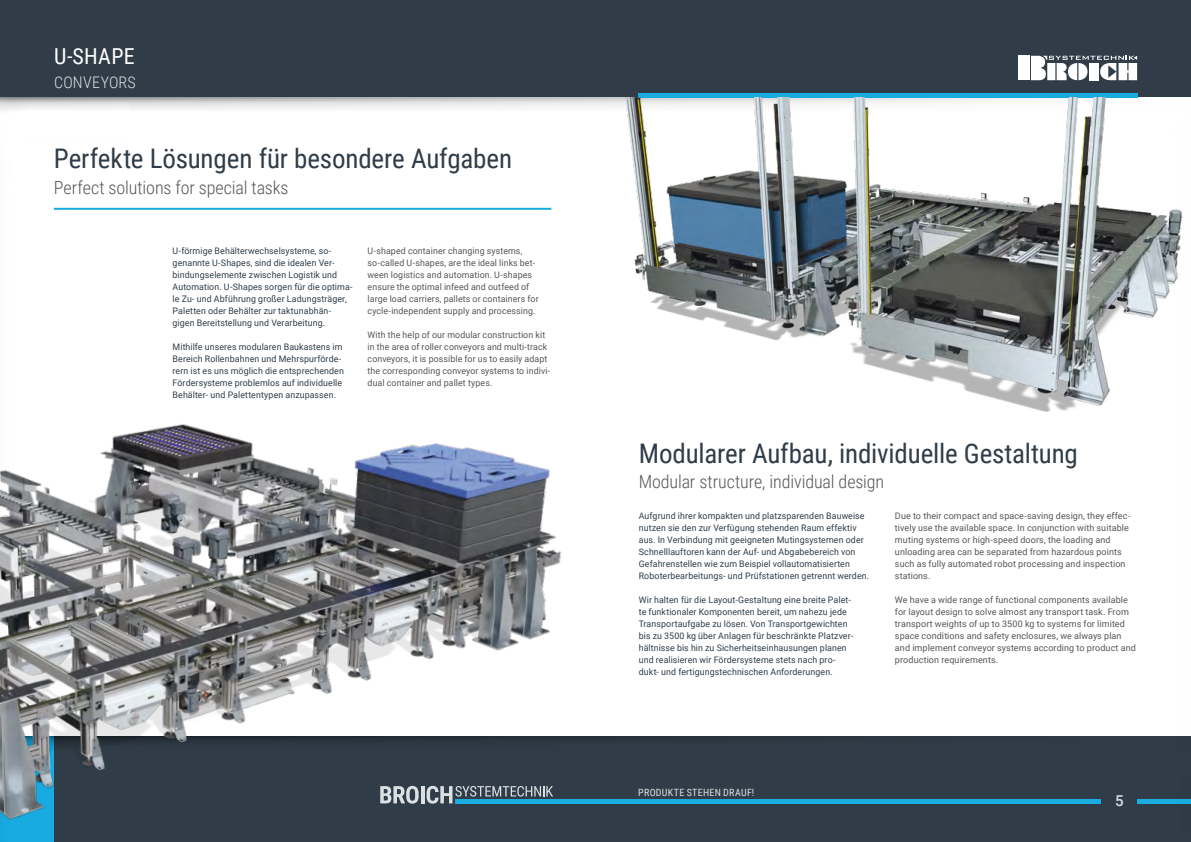
<style>
.page{position:relative;width:1191px;height:842px;background:#fff}
.page>*{position:absolute;margin:0;border:0;box-sizing:border-box;transform-origin:0 0}
.t1{font:27px "Roboto Condensed";letter-spacing:-.005em;color:#303d48}
.t2{font:22px "Roboto Condensed";letter-spacing:.015em;color:#fff}
.t3{font:300 18px "Roboto Condensed";letter-spacing:-.005em;color:#565655}
.t4{font:300 16px "Roboto Condensed";letter-spacing:.01em;color:#d8dfe1}
.t5{font:500 15px "Roboto";color:#d8dfe1}
.t6{font:10px "Roboto Condensed";letter-spacing:.03em;color:#d8dfe1}
.t7{font:9px/12px "Roboto";letter-spacing:.01em;color:#303d48}
.t8{font:9px/12px "Roboto";letter-spacing:.01em;color:#565655}
</style>
<div class="page">
<div style="left:0;top:0;width:1191px;height:97px;background:#303d48"></div>
<div style="left:0;top:90px;width:1191px;height:752px;background:#fff"></div>
<div style="left:641px;top:736px;width:550px;height:106px;background:#303d48"></div>
<hr style="left:638px;top:93px;width:499px;height:4px;background:#18abe2">
<div style="left:1018px;top:56px;width:11px;height:24px;background:#fff"></div>
<svg style="left:1031px;top:56px;width:106px;height:24px"></svg>
<hr style="left:455px;top:799px;width:736px;height:4px;background:#1aabe1">
<div style="left:1101px;top:781px;width:36px;height:35px;background:#303d48"></div>
<img style="left:0;top:424px;width:641px;height:418px">
<img style="left:596px;top:97px;width:587px;height:315px">
<hr style="left:54px;top:208px;width:497px;height:2px;background:#18abe2">
<h2 class="t2" style="left:54px;top:41px;width:82px">U-SHAPE</h2>
<h3 class="t4" style="left:54px;top:71px;width:83px">CONVEYORS</h3>
<h1 class="t1" style="left:54px;top:139px;width:460px">Perfekte Lösungen für besondere Aufgaben</h1>
<h3 class="t3" style="left:54px;top:175px;width:236px">Perfect solutions for special tasks</h3>
<p class="t7" style="left:173px;top:245px;width:181px">U-förmige Behälterwechselsysteme, so&shy;genannte U-Shapes, sind die idealen Ver&shy;bindungselemente zwischen Logistik und Automation. U-Shapes sorgen für die optima&shy;le Zu- und Abführung großer Ladungsträger, Paletten oder Behälter zur taktunabhän&shy;gigen Bereitstellung und Verarbeitung.</p>
<p class="t7" style="left:173px;top:341px;width:173px">Mithilfe unseres modularen Baukastens im Bereich Rollenbahnen und Mehrspurförde&shy;rern ist es uns möglich die entsprechenden Fördersysteme problemlos auf individuelle Behälter- und Palettentypen anzupassen.</p>
<p class="t8" style="left:367px;top:245px;width:172px">U-shaped container changing systems, so-called U-shapes, are the ideal links bet&shy;ween logistics and automation. U-shapes ensure the optimal infeed and outfeed of large load carriers, pallets or containers for cycle-independent supply and processing.</p>
<p class="t8" style="left:367px;top:329px;width:184px">With the help of our modular construction kit in the area of roller conveyors and multi-track conveyors, it is possible for us to easily adapt the corresponding conveyor systems to indivi&shy;dual container and pallet types.</p>
<h1 class="t1" style="left:639px;top:434px;width:440px">Modularer Aufbau, individuelle Gestaltung</h1>
<h3 class="t3" style="left:639px;top:469px;width:247px">Modular structure, individual design</h3>
<p class="t8" style="left:895px;top:510px;width:237px">Due to their compact and space-saving design, they effec&shy;tively use the available space. In conjunction with suitable muting systems or high-speed doors, the loading and unloading area can be separated from hazardous points such as fully automated robot processing and inspection stations.</p>
<p class="t8" style="left:895px;top:594px;width:242px">We have a wide range of functional components available for layout design to solve almost any transport task. From transport weights of up to 3500 kg to systems for limited space conditions and safety enclosures, we always plan and implement conveyor systems according to product and production requirements.</p>
<p class="t7" style="left:639px;top:510px;width:232px">Aufgrund ihrer kompakten und platzsparenden Bauweise nutzen sie den zur Verfügung stehenden Raum effektiv aus. In Verbindung mit geeigneten Mutingsystemen oder Schnelllauftoren kann der Auf- und Abgabebereich von Gefahrenstellen wie zum Beispiel vollautomatisierten Roboterbearbeitungs- und Prüfstationen getrennt werden.</p>
<p class="t7" style="left:639px;top:594px;width:216px">Wir halten für die Layout-Gestaltung eine breite Palet&shy;te funktionaler Komponenten bereit, um nahezu jede Transportaufgabe zu lösen. Von Transportgewichten bis zu 3500 kg über Anlagen für beschränkte Platzver&shy;hältnisse bis hin zu Sicherheitseinhausungen planen und realisieren wir Fördersysteme stets nach pro&shy;dukt- und fertigungstechnischen Anforderungen.</p>
<p class="t6" style="left:638px;top:786px;width:118px">PRODUKTE STEHEN DRAUF!</p>
<h3 class="t5" style="left:1115px;top:790px;width:10px">5</h3>
</div>
